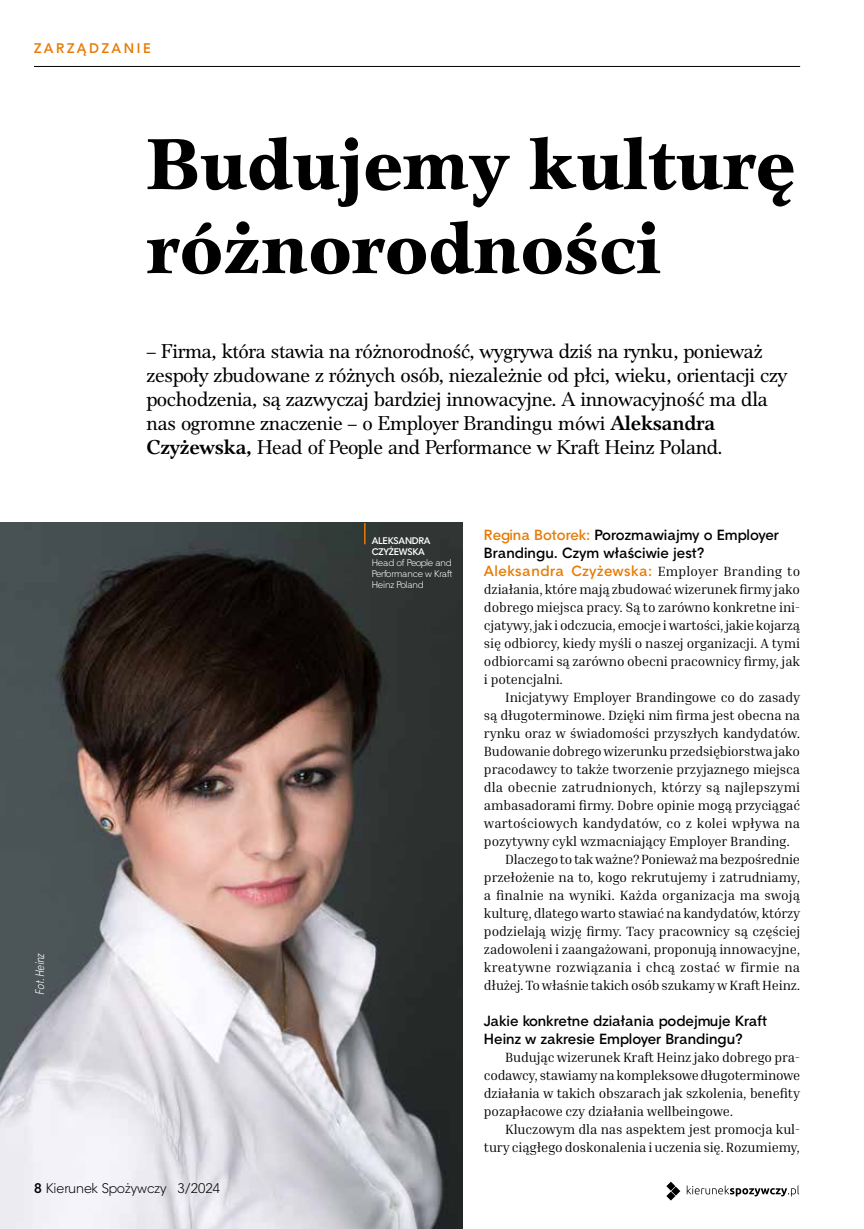
<style>
.page{position:relative;width:864px;height:1229px;background:#fff}
.page>*{position:absolute;margin:0;border:0;box-sizing:border-box;transform-origin:0 0}
.t1{font:75px/84px "Platea EFN Black";color:#000}
.t2{font:21px/24px "Platea EFN";letter-spacing:-.01em;color:#000}
.t3{font:700 14.25px/18px "Straight EFN";color:#000}
.t4{font:13.5px/18px "Inria Serif";letter-spacing:-.01em;color:#000;text-align:justify}
.t5{font:13.5px "Inria Serif";letter-spacing:.01em;color:#000}
.t6{font:13.5px "Straight EFN";color:#000}
.t7{font:700 13.5px "Straight EFN";letter-spacing:.19em;color:#e77b05}
.t8{font:italic 12px "Straight Cnd EFN";color:#fff}
.t9{font:9.3px/10.8px "Straight EFN";letter-spacing:-.02em;color:#fff;text-align:justify}
.t10{font:700 9.3px/10.8px "Straight EFN";letter-spacing:-.02em;color:#fff}
.s1{font-weight:700}
.s2{color:#e77b05}
.s3{font-family:"Inria Serif";font-weight:400;font-size:13.5px}
</style>
<div class="page">
<hr style="left:34px;top:66px;width:765px;height:1px;background:#000">
<img style="left:0;top:522px;width:462px;height:707px">
<svg style="left:364px;top:523px;width:1px;height:21px"></svg>
<svg style="left:686px;top:1185px;width:112px;height:11px"></svg>
<svg style="left:666px;top:1182px;width:14px;height:18px"></svg>
<p class="t7" style="left:34px;top:40px;width:118px">ZARZĄDZANIE</p>
<h1 class="t1" style="left:146px;top:122px;width:650px">Budujemy kulturę różnorodności</h1>
<p class="t8" style="left:33px;top:994px;width:43px;rotate:-90deg">Fot. Heinz</p>
<p class="t2" style="left:146px;top:339px;width:641px">– Firma, która stawia na różnorodność, wygrywa dziś na rynku, ponieważ zespoły zbudowane z różnych osób, niezależnie od płci, wieku, orientacji czy pochodzenia, są zazwyczaj bardziej innowacyjne. A innowacyjność ma dla nas ogromne znaczenie – o Employer Brandingu mówi <span class="s1">Aleksandra Czyżewska,</span> Head of People and Performance w Kraft Heinz Poland.</p>
<p class="t10" style="left:371px;top:536px;width:60px">ALEKSANDRA<br>CZYŻEWSKA</p>
<p class="t9" style="left:371px;top:557px;width:82px">Head of People and Performance w Kraft Heinz Poland</p>
<p class="t3" style="left:483px;top:526px;width:317px"><span class="s2">Regina Botorek:</span> Porozmawiajmy o Employer<br>Brandingu. Czym właściwie jest?<br><span class="s2">Aleksandra Czyżewska:</span> <span class="s3">Employer Branding to</span></p>
<p class="t4" style="left:483px;top:580px;width:317px">działania, które mają zbudować wizerunek firmy jako dobrego miejsca pracy. Są to zarówno konkretne ini&shy;cjatywy, jak i odczucia, emocje i wartości, jakie kojarzą się odbiorcy, kiedy myśli o naszej organizacji. A tymi odbiorcami są zarówno obecni pracownicy firmy, jak i potencjalni.</p>
<p class="t4" style="left:505px;top:688px;width:296px">Inicjatywy Employer Brandingowe co do zasady</p>
<p class="t4" style="left:483px;top:706px;width:317px">są długoterminowe. Dzięki nim firma jest obecna na</p>
<p class="t4" style="left:483px;top:724px;width:317px">rynku oraz w świadomości przyszłych kandydatów.</p>
<p class="t4" style="left:483px;top:742px;width:317px">Budowanie dobrego wizerunku przedsiębiorstwa jako</p>
<p class="t4" style="left:483px;top:760px;width:317px">pracodawcy to także tworzenie przyjaznego miejsca</p>
<p class="t4" style="left:483px;top:778px;width:318px">dla obecnie zatrudnionych, którzy są najlepszymi</p>
<p class="t4" style="left:483px;top:796px;width:317px">ambasadorami firmy. Dobre opinie mogą przyciągać</p>
<p class="t4" style="left:483px;top:814px;width:317px">wartościowych kandydatów, co z kolei wpływa na</p>
<p class="t4" style="left:483px;top:832px;width:307px">pozytywny cykl wzmacniający Employer Branding.</p>
<p class="t4" style="left:505px;top:850px;width:296px">Dlaczego to tak ważne? Ponieważ ma bezpośrednie</p>
<p class="t4" style="left:483px;top:868px;width:317px">przełożenie na to, kogo rekrutujemy i zatrudniamy,</p>
<p class="t4" style="left:483px;top:886px;width:317px">a finalnie na wyniki. Każda organizacja ma swoją</p>
<p class="t4" style="left:483px;top:904px;width:318px">kulturę, dlatego warto stawiać na kandydatów, którzy</p>
<p class="t4" style="left:483px;top:922px;width:317px">podzielają wizję firmy. Tacy pracownicy są częściej</p>
<p class="t4" style="left:483px;top:940px;width:317px">zadowoleni i zaangażowani, proponują innowacyjne,</p>
<p class="t5" style="left:483px;top:959px;width:317px">kreatywne rozwiązania i chcą zostać w firmie na</p>
<p class="t4" style="left:483px;top:976px;width:318px">dłużej. To właśnie takich osób szukamy w Kraft Heinz.</p>
<p class="t3" style="left:483px;top:1012px;width:284px">Jakie konkretne działania podejmuje Kraft<br>Heinz w zakresie Employer Brandingu?</p>
<p class="t4" style="left:483px;top:1048px;width:318px;text-indent:21px">Budując wizerunek Kraft Heinz jako dobrego pra&shy;codawcy, stawiamy na kompleksowe długoterminowe działania w takich obszarach jak szkolenia, benefity pozapłacowe czy działania wellbeingowe.</p>
<p class="t4" style="left:483px;top:1120px;width:317px;text-align:right">Kluczowym dla nas aspektem jest promocja kul&shy;tury ciągłego doskonalenia i uczenia się. Rozumiemy,</p>
<p class="t6" style="left:34px;top:1180px;width:187px"><span class="s1">8</span> Kierunek Spożywczy 3/2024</p>
</div>
